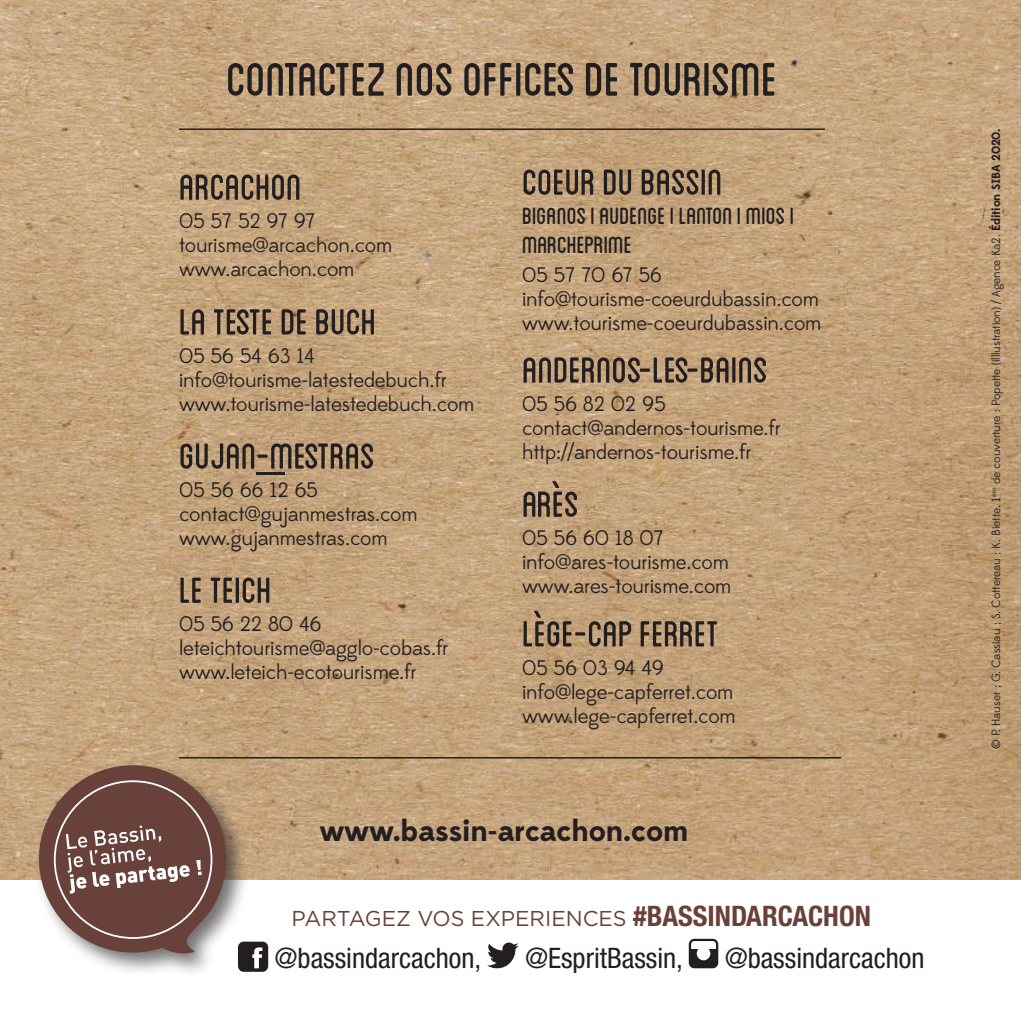
<style>
.page{position:relative;width:1021px;height:1021px;background:#fff}
.page>*{position:absolute;margin:0;border:0;box-sizing:border-box;transform-origin:0 0}
.t1{font:66px "Blanch Caps";letter-spacing:-.01em;color:#231f20}
.t2{font:51px "Blanch Caps";letter-spacing:-.01em;color:#231f20}
.t3{font:33px/29.1px "Blanch Caps";letter-spacing:-.01em;color:#231f20}
.t4{font:700 29.7px "Edmondsans";letter-spacing:-.01em;color:#231f20}
.t5{font:condensed 28.2px "Helvetica Neue LT Std";color:#231f20}
.t6{font:21.6px "Gotham";color:#68413a}
.t7{font:21px/24px "Edmondsans";letter-spacing:-.01em;color:#231f20}
.t8{font:12px "Edmondsans";letter-spacing:-.01em;color:#231f20}
.s1{font-family:"Helvetica Neue LT Std";font-weight:700;font-stretch:condensed;font-size:28.2px}
.s2{font-weight:700}
</style>
<div class="page">
<img style="left:0;top:0;width:1020px;height:879px">
<hr style="left:0;top:8px;width:4px;height:326px;background:#231f20;opacity:.63">
<hr style="left:179px;top:128px;width:646px;height:2px;background:#231f20">
<hr style="left:179px;top:757px;width:662px;height:1px;background:#231f20">
<div style="left:34px;top:760px;width:216px;height:217px;background:#231f20;opacity:.63"></div>
<svg style="left:26px;top:752px;width:214px;height:203px;background:#ae917c"></svg>
<svg style="left:487px;top:942px;width:31px;height:26px"></svg>
<svg style="left:688px;top:938px;width:30px;height:30px"></svg>
<svg style="left:66px;top:796px;width:202px;height:175px"></svg>
<h1 class="t1" style="left:226px;top:49px;width:553px">Contactez nos Offices de Tourisme</h1>
<h2 class="t2" style="left:179px;top:164px;width:125px">Arcachon</h2>
<p class="t7" style="left:179px;top:210px;width:215px">05 57 52 97 97 tourisme@arcachon.com www.arcachon.com</p>
<h2 class="t2" style="left:179px;top:299px;width:199px">la teste de buch</h2>
<p class="t7" style="left:179px;top:345px;width:297px">05 56 54 63 14 info@tourisme-latestedebuch.fr www.tourisme-latestedebuch.com</p>
<h2 class="t2" style="left:179px;top:433px;width:198px">gUJAN_-MESTRAS</h2>
<p class="t7" style="left:179px;top:479px;width:240px">05 56 66 12 65 contact@gujanmestras.com www.gujanmestras.com</p>
<h2 class="t2" style="left:179px;top:567px;width:95px">LE TEICH</h2>
<p class="t7" style="left:179px;top:613px;width:271px">05 56 22 80 46 leteichtourisme@agglo-cobas.fr www.leteich-ecotourisme.fr</p>
<h2 class="t2" style="left:522px;top:159px;width:202px">COEUR DU BASSIN</h2>
<h3 class="t3" style="left:522px;top:200px;width:274px">BIGANOS I aUDENGE I Lanton I mios i marcheprime</h3>
<p class="t7" style="left:522px;top:263px;width:301px">05 57 70 67 56 info@tourisme-coeurdubassin.com www.tourisme-coeurdubassin.com</p>
<h2 class="t2" style="left:522px;top:347px;width:247px">andernos-les-bains</h2>
<p class="t7" style="left:522px;top:393px;width:260px">05 56 82 02 95 contact@andernos-tourisme.fr http://andernos-tourisme.fr</p>
<h2 class="t2" style="left:522px;top:481px;width:59px">arès</h2>
<p class="t7" style="left:522px;top:527px;width:211px">05 56 60 18 07 info@ares-tourisme.com www.ares-tourisme.com</p>
<h2 class="t2" style="left:522px;top:610px;width:198px">lège-cap ferret</h2>
<p class="t7" style="left:522px;top:656px;width:215px">05 56 03 94 49 info@lege-capferret.com www.lege-capferret.com</p>
<h3 class="t4" style="left:319px;top:812px;width:370px">www.bassin-arcachon.com</h3>
<p class="t6" style="left:291px;top:904px;width:581px">PARTAGEZ VOS EXPERIENCES <span class="s1">#BASSINDARCACHON</span></p>
<h3 class="t5" style="left:275px;top:942px;width:208px">@bassindarcachon,</h3>
<h3 class="t5" style="left:525px;top:942px;width:159px">@EspritBassin,</h3>
<h3 class="t5" style="left:725px;top:942px;width:201px">@bassindarcachon</h3>
<p class="t8" style="left:989px;top:749px;width:622px;rotate:-90deg">© P. Hauser ; G. Cassiau ; S. Cottereau ; K. Biette. 1<sup>ère</sup> de couverture : Popette (illlustration) / Agence Ka2. <span class="s2">Édition SIBA 2020.</span></p>
</div>
